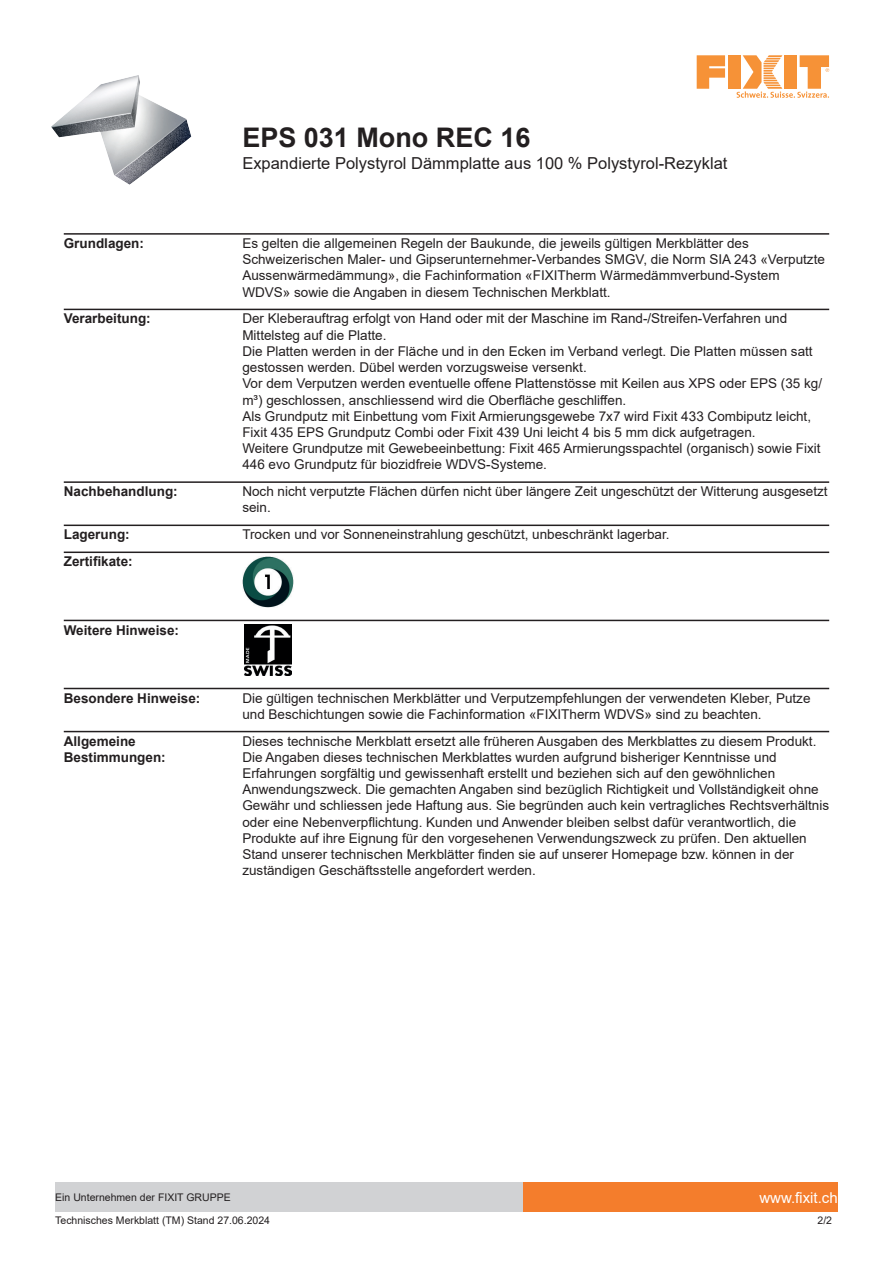
<style>
.page{position:relative;width:893px;height:1263px;background:#fff}
.page>*{position:absolute;margin:0;border:0;box-sizing:border-box;transform-origin:0 0}
.t1{font:700 27px "Arial";color:#231f20}
.t2{font:16.5px "Arial";color:#231f20}
.t3{font:15px "Arial";color:#fff}
.t4{font:13.5px/16.2px "Arial";color:#231f20}
.t5{font:700 13.5px/16.2px "Arial";color:#231f20}
.t6{font:10.5px "Arial";color:#231f20}
</style>
<div class="page">
<img style="left:51px;top:75px;width:140px;height:110px">
<svg style="left:697px;top:55px;width:28px;height:34px"></svg>
<div style="left:728px;top:55px;width:12px;height:34px;background:#f69237"></div>
<svg style="left:737px;top:55px;width:92px;height:43px"></svg>
<div style="left:523px;top:1182px;width:315px;height:30px;background:#f47d2c"></div>
<div style="left:55px;top:1182px;width:468px;height:30px;background:#d1d2d4"></div>
<hr style="left:64px;top:233px;width:765px;height:2px;background:#231f20">
<hr style="left:64px;top:309px;width:765px;height:1px;background:#231f20">
<hr style="left:64px;top:481px;width:765px;height:2px;background:#231f20">
<hr style="left:64px;top:525px;width:765px;height:1px;background:#231f20">
<hr style="left:64px;top:551px;width:765px;height:2px;background:#231f20">
<img style="left:242px;top:556px;width:51px;height:52px">
<hr style="left:64px;top:620px;width:765px;height:1px;background:#231f20">
<img style="left:245px;top:625px;width:46px;height:51px">
<hr style="left:64px;top:688px;width:765px;height:1px;background:#231f20">
<hr style="left:64px;top:731px;width:765px;height:1px;background:#231f20">
<h1 class="t1" style="left:242px;top:119px;width:290px">EPS 031 Mono REC 16</h1>
<p class="t2" style="left:242px;top:152px;width:487px">Expandierte Polystyrol Dämmplatte aus 100 % Polystyrol-Rezyklat</p>
<p class="t5" style="left:64px;top:235px;width:82px">Grundlagen:</p>
<p class="t4" style="left:242px;top:235px;width:584px">Es gelten die allgemeinen Regeln der Baukunde, die jeweils gültigen Merkblätter des Schweizerischen Maler- und Gipserunternehmer-Verbandes SMGV, die Norm SIA 243 «Verputzte Aussenwärmedämmung», die Fachinformation «FIXITherm Wärmedämmverbund-System WDVS» sowie die Angaben in diesem Technischen Merkblatt.</p>
<p class="t5" style="left:64px;top:311px;width:89px">Verarbeitung:</p>
<p class="t4" style="left:242px;top:311px;width:581px">Der Kleberauftrag erfolgt von Hand oder mit der Maschine im Rand-/Streifen-Verfahren und Mittelsteg auf die Platte.<br>Die Platten werden in der Fläche und in den Ecken im Verband verlegt. Die Platten müssen satt gestossen werden. Dübel werden vorzugsweise versenkt.<br>Vor dem Verputzen werden eventuelle offene Plattenstösse mit Keilen aus XPS oder EPS (35 kg/ m³) geschlossen, anschliessend wird die Oberfläche geschliffen.<br>Als Grundputz mit Einbettung vom Fixit Armierungsgewebe 7x7 wird Fixit 433 Combiputz leicht, Fixit 435 EPS Grundputz Combi oder Fixit 439 Uni leicht 4 bis 5 mm dick aufgetragen.<br>Weitere Grundputze mit Gewebeeinbettung: Fixit 465 Armierungsspachtel (organisch) sowie Fixit 446 evo Grundputz für biozidfreie WDVS-Systeme.</p>
<p class="t5" style="left:64px;top:483px;width:116px">Nachbehandlung:</p>
<p class="t4" style="left:242px;top:483px;width:587px">Noch nicht verputzte Flächen dürfen nicht über längere Zeit ungeschützt der Witterung ausgesetzt sein.</p>
<p class="t5" style="left:64px;top:527px;width:68px">Lagerung:</p>
<p class="t4" style="left:242px;top:526px;width:429px">Trocken und vor Sonneneinstrahlung geschützt, unbeschränkt lagerbar.</p>
<p class="t5" style="left:64px;top:554px;width:71px">Zertifikate:</p>
<p class="t5" style="left:64px;top:622px;width:117px">Weitere Hinweise:</p>
<p class="t5" style="left:64px;top:690px;width:138px">Besondere Hinweise:</p>
<p class="t4" style="left:242px;top:690px;width:570px">Die gültigen technischen Merkblätter und Verputzempfehlungen der verwendeten Kleber, Putze und Beschichtungen sowie die Fachinformation «FIXITherm WDVS» sind zu beachten.</p>
<p class="t5" style="left:64px;top:733px;width:104px">Allgemeine<br>Bestimmungen:</p>
<p class="t4" style="left:242px;top:733px;width:588px">Dieses technische Merkblatt ersetzt alle früheren Ausgaben des Merkblattes zu diesem Produkt.<br>Die Angaben dieses technischen Merkblattes wurden aufgrund bisheriger Kenntnisse und Erfahrungen sorgfältig und gewissenhaft erstellt und beziehen sich auf den gewöhnlichen Anwendungszweck. Die gemachten Angaben sind bezüglich Richtigkeit und Vollständigkeit ohne Gewähr und schliessen jede Haftung aus. Sie begründen auch kein vertragliches Rechtsverhältnis oder eine Nebenverpflichtung. Kunden und Anwender bleiben selbst dafür verantwortlich, die Produkte auf ihre Eignung für den vorgesehenen Verwendungszweck zu prüfen. Den aktuellen Stand unserer technischen Merkblätter finden sie auf unserer Homepage bzw. können in der zuständigen Geschäftsstelle angefordert werden.</p>
<p class="t6" style="left:55px;top:1190px;width:177px">Ein Unternehmen der FIXIT GRUPPE</p>
<p class="t3" style="left:759px;top:1187px;width:80px">www.fixit.ch</p>
<p class="t6" style="left:55px;top:1213px;width:216px">Technisches Merkblatt (TM) Stand 27.06.2024</p>
<p class="t6" style="left:817px;top:1213px;width:16px">2/2</p>
</div>
